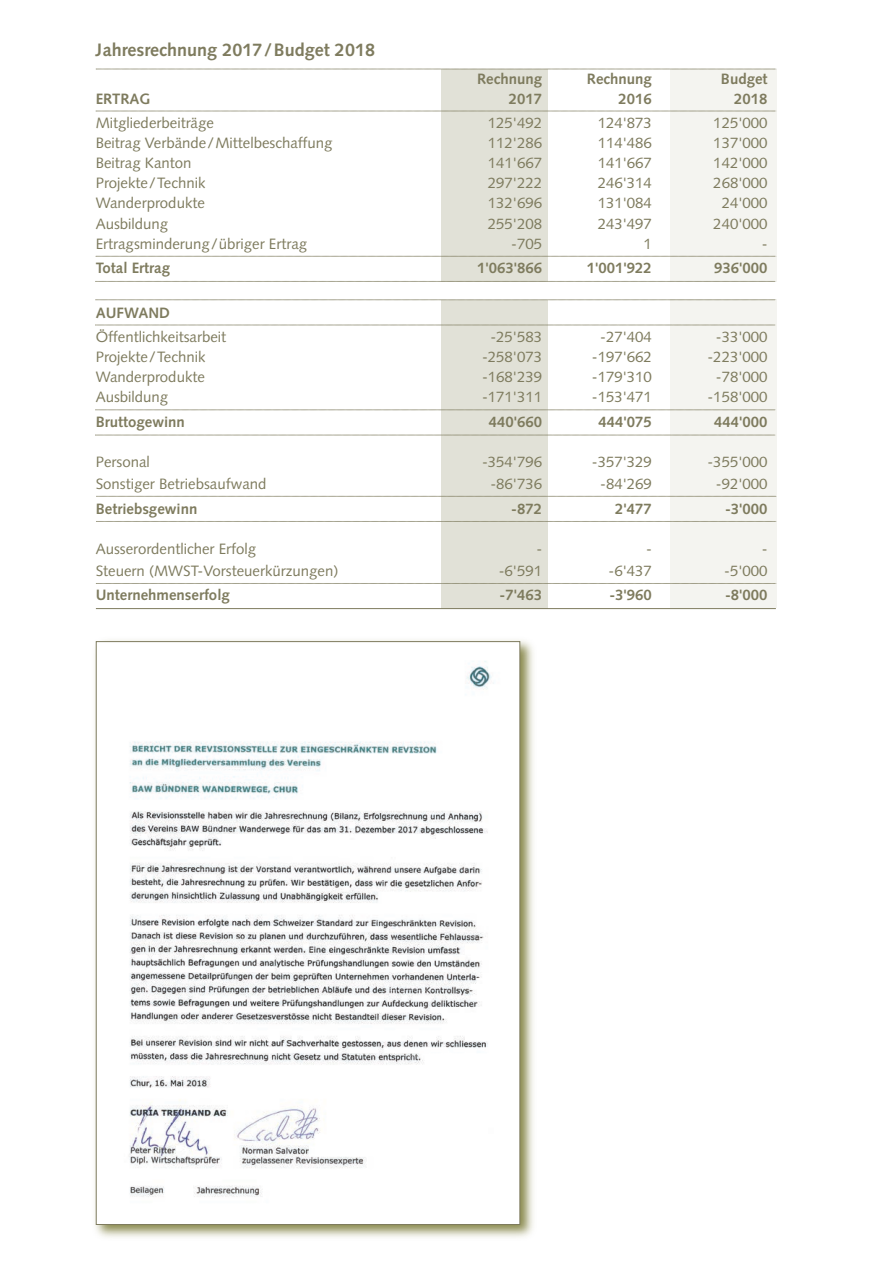
<style>
.page{position:relative;width:893px;height:1263px;background:#fff}
.page>*{position:absolute;margin:0;border:0;box-sizing:border-box;transform-origin:0 0}
.t1{font:700 18px "Syntax";color:#7e7b5e}
.t2{font:15px "Syntax";color:#7e7b5e}
.t3{font:700 15px "Syntax";color:#7e7b5e}
</style>
<div class="page">
<div style="left:670px;top:299px;width:106px;height:309px;background:#f4f4f0"></div>
<div style="left:441px;top:300px;width:106px;height:308px;background:#e1e1d7"></div>
<div style="left:670px;top:69px;width:106px;height:213px;background:#f4f4f0"></div>
<div style="left:441px;top:69px;width:106px;height:212px;background:#e1e1d7"></div>
<svg style="left:96px;top:111px;width:681px;height:1px"></svg>
<svg style="left:96px;top:69px;width:681px;height:1px"></svg>
<img style="left:95px;top:640px;width:439px;height:598px">
<img style="left:98px;top:645px;width:420px;height:578px">
<svg style="left:96px;top:256px;width:681px;height:1px"></svg>
<svg style="left:95px;top:281px;width:681px;height:1px"></svg>
<svg style="left:96px;top:300px;width:681px;height:1px"></svg>
<svg style="left:95px;top:325px;width:681px;height:1px"></svg>
<svg style="left:95px;top:410px;width:680px;height:1px"></svg>
<svg style="left:95px;top:435px;width:681px;height:1px"></svg>
<svg style="left:96px;top:496px;width:681px;height:1px"></svg>
<svg style="left:96px;top:521px;width:681px;height:1px"></svg>
<svg style="left:96px;top:583px;width:681px;height:1px"></svg>
<hr style="left:96px;top:608px;width:680px;height:1px;background:#7e7b5e">
<p class="t1" style="left:96px;top:43px;width:281px">Jahresrechnung 2017/Budget 2018</p>
<p class="t3" style="left:477px;top:73px;width:67px">Rechnung</p>
<p class="t3" style="left:587px;top:73px;width:67px">Rechnung</p>
<p class="t3" style="left:721px;top:73px;width:48px">Budget</p>
<p class="t3" style="left:96px;top:92px;width:56px">ERTRAG</p>
<p class="t3" style="left:509px;top:92px;width:35px">2017</p>
<p class="t3" style="left:618px;top:92px;width:35px">2016</p>
<p class="t3" style="left:734px;top:92px;width:35px">2018</p>
<p class="t2" style="left:96px;top:117px;width:120px">Mitgliederbeiträge</p>
<p class="t2" style="left:488px;top:117px;width:56px">125'492</p>
<p class="t2" style="left:598px;top:117px;width:56px">124'873</p>
<p class="t2" style="left:713px;top:117px;width:56px">125'000</p>
<p class="t2" style="left:96px;top:137px;width:238px">Beitrag Verbände / Mittelbeschaffung</p>
<p class="t2" style="left:488px;top:137px;width:56px">112'286</p>
<p class="t2" style="left:598px;top:137px;width:56px">114'486</p>
<p class="t2" style="left:713px;top:137px;width:56px">137'000</p>
<p class="t2" style="left:96px;top:157px;width:97px">Beitrag Kanton</p>
<p class="t2" style="left:488px;top:157px;width:56px">141'667</p>
<p class="t2" style="left:598px;top:157px;width:56px">141'667</p>
<p class="t2" style="left:713px;top:157px;width:56px">142'000</p>
<p class="t2" style="left:96px;top:177px;width:111px">Projekte / Technik</p>
<p class="t2" style="left:488px;top:177px;width:56px">297'222</p>
<p class="t2" style="left:598px;top:177px;width:56px">246'314</p>
<p class="t2" style="left:713px;top:177px;width:56px">268'000</p>
<p class="t2" style="left:96px;top:197px;width:111px">Wanderprodukte</p>
<p class="t2" style="left:488px;top:197px;width:56px">132'696</p>
<p class="t2" style="left:598px;top:197px;width:56px">131'084</p>
<p class="t2" style="left:722px;top:197px;width:47px">24'000</p>
<p class="t2" style="left:96px;top:217px;width:74px">Ausbildung</p>
<p class="t2" style="left:488px;top:217px;width:56px">255'208</p>
<p class="t2" style="left:598px;top:217px;width:56px">243'497</p>
<p class="t2" style="left:713px;top:217px;width:56px">240'000</p>
<p class="t2" style="left:96px;top:237px;width:213px">Ertragsminderung / übriger Ertrag</p>
<p class="t2" style="left:511px;top:237px;width:32px">-705</p>
<p class="t2" style="left:643px;top:237px;width:10px">1</p>
<p class="t2" style="left:762px;top:237px;width:7px">-</p>
<p class="t3" style="left:96px;top:262px;width:76px">Total Ertrag</p>
<p class="t3" style="left:477px;top:262px;width:67px">1'063'866</p>
<p class="t3" style="left:587px;top:262px;width:67px">1'001'922</p>
<p class="t3" style="left:714px;top:262px;width:55px">936'000</p>
<p class="t3" style="left:96px;top:306px;width:76px">AUFWAND</p>
<p class="t2" style="left:96px;top:331px;width:132px">Öffentlichkeitsarbeit</p>
<p class="t2" style="left:490px;top:331px;width:53px">-25'583</p>
<p class="t2" style="left:600px;top:331px;width:53px">-27'404</p>
<p class="t2" style="left:716px;top:331px;width:53px">-33'000</p>
<p class="t2" style="left:96px;top:351px;width:111px">Projekte / Technik</p>
<p class="t2" style="left:482px;top:351px;width:62px">-258'073</p>
<p class="t2" style="left:592px;top:351px;width:62px">-197'662</p>
<p class="t2" style="left:707px;top:351px;width:62px">-223'000</p>
<p class="t2" style="left:96px;top:371px;width:111px">Wanderprodukte</p>
<p class="t2" style="left:482px;top:371px;width:62px">-168'239</p>
<p class="t2" style="left:592px;top:371px;width:62px">-179'310</p>
<p class="t2" style="left:716px;top:371px;width:53px">-78'000</p>
<p class="t2" style="left:96px;top:391px;width:74px">Ausbildung</p>
<p class="t2" style="left:482px;top:391px;width:62px">-171'311</p>
<p class="t2" style="left:592px;top:391px;width:62px">-153'471</p>
<p class="t2" style="left:707px;top:391px;width:62px">-158'000</p>
<p class="t3" style="left:96px;top:415px;width:91px">Bruttogewinn</p>
<p class="t3" style="left:489px;top:415px;width:55px">440'660</p>
<p class="t3" style="left:598px;top:415px;width:55px">444'075</p>
<p class="t3" style="left:714px;top:415px;width:55px">444'000</p>
<p class="t2" style="left:96px;top:456px;width:56px">Personal</p>
<p class="t2" style="left:482px;top:456px;width:62px">-354'796</p>
<p class="t2" style="left:592px;top:456px;width:62px">-357'329</p>
<p class="t2" style="left:707px;top:456px;width:62px">-355'000</p>
<p class="t2" style="left:96px;top:478px;width:172px">Sonstiger Betriebsaufwand</p>
<p class="t2" style="left:490px;top:478px;width:53px">-86'736</p>
<p class="t2" style="left:600px;top:478px;width:53px">-84'269</p>
<p class="t2" style="left:716px;top:478px;width:53px">-92'000</p>
<p class="t3" style="left:96px;top:502px;width:103px">Betriebsgewinn</p>
<p class="t3" style="left:511px;top:502px;width:32px">-872</p>
<p class="t3" style="left:615px;top:502px;width:38px">2'477</p>
<p class="t3" style="left:725px;top:502px;width:44px">-3'000</p>
<p class="t2" style="left:96px;top:543px;width:162px">Ausserordentlicher Erfolg</p>
<p class="t2" style="left:536px;top:543px;width:7px">-</p>
<p class="t2" style="left:646px;top:543px;width:7px">-</p>
<p class="t2" style="left:762px;top:543px;width:7px">-</p>
<p class="t2" style="left:96px;top:565px;width:244px">Steuern (MWST-Vorsteuerkürzungen)</p>
<p class="t2" style="left:499px;top:565px;width:45px">-6'591</p>
<p class="t2" style="left:608px;top:565px;width:45px">-6'437</p>
<p class="t2" style="left:724px;top:565px;width:45px">-5'000</p>
<p class="t3" style="left:96px;top:589px;width:136px">Unternehmenserfolg</p>
<p class="t3" style="left:500px;top:589px;width:44px">-7'463</p>
<p class="t3" style="left:609px;top:589px;width:44px">-3'960</p>
<p class="t3" style="left:725px;top:589px;width:44px">-8'000</p>
</div>
